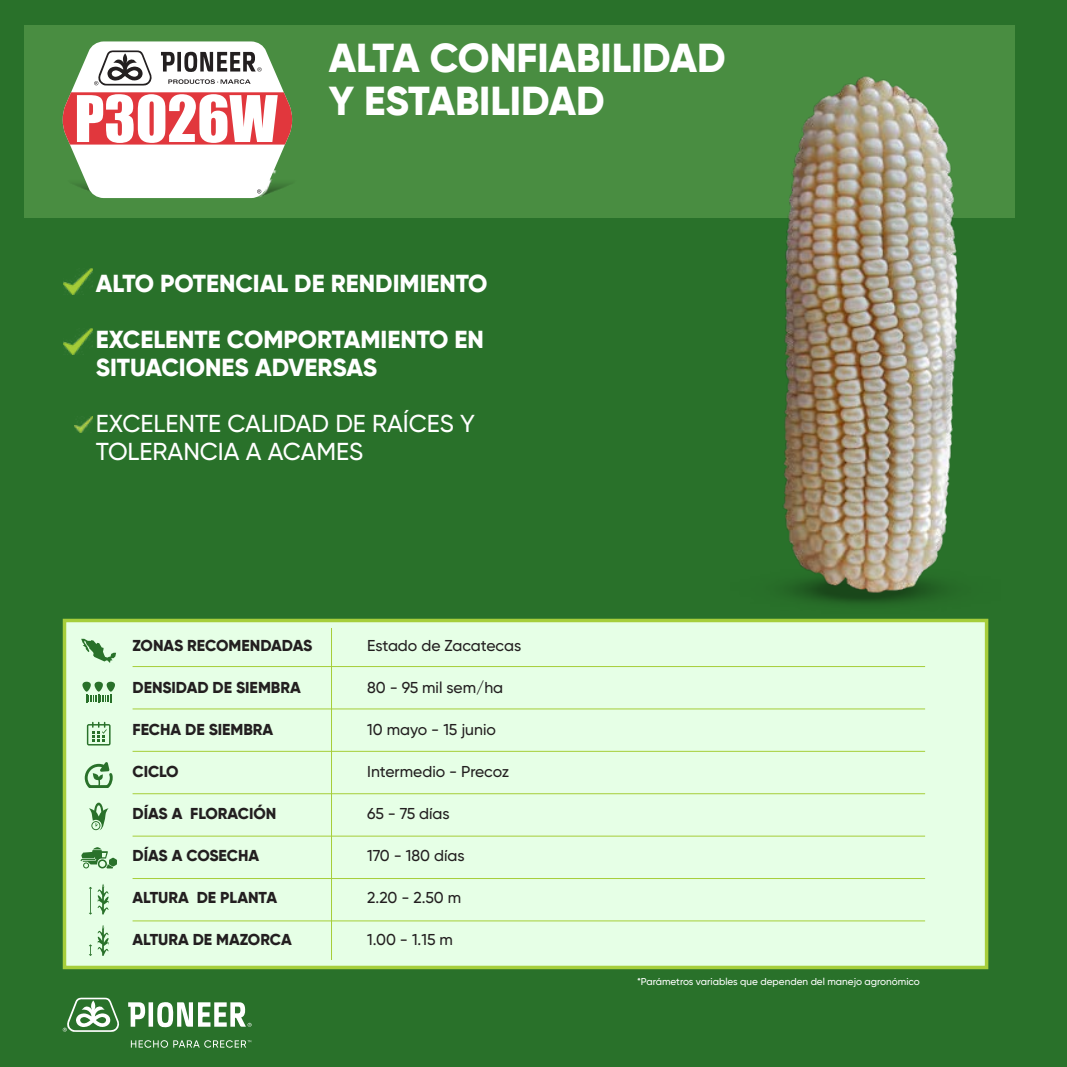
<style>
.page{position:relative;width:1067px;height:1067px;background:#29712a}
.page>*{position:absolute;margin:0;border:0;box-sizing:border-box;transform-origin:0 0}
.t1{font:59.32px "Impact";color:#fff}
.t2{font:800 40.25px/43.8px "Gilroy";color:#fff}
.t3{font:800 24.5px/28px "Gilroy";color:#fff}
.t4{font:500 24.5px/28px "Gilroy";color:#fff}
.t5{font:800 15.75px "Gilroy";color:#231f20}
.t6{font:500 15.75px "Gilroy";color:#231f20}
.t7{font:500 9.97px "Gilroy";color:#fff}
</style>
<div class="page">
<div style="left:24px;top:25px;width:991px;height:193px;background:#498d41"></div>
<svg style="left:63px;top:41px;width:229px;height:157px;background:#d3a49d"></svg>
<svg style="left:128px;top:1002px;width:17px;height:24px"></svg>
<div style="left:148px;top:1002px;width:5px;height:24px;background:#fff"></div>
<svg style="left:157px;top:1002px;width:94px;height:25px"></svg>
<svg style="left:63px;top:997px;width:57px;height:35px"></svg>
<svg style="left:131px;top:1040px;width:120px;height:7px"></svg>
<div style="left:63px;top:618px;width:925px;height:351px;background:#e6ffe6;border:4px solid #a6ce3b"></div>
<svg style="left:87px;top:722px;width:24px;height:23px"></svg>
<svg style="left:85px;top:762px;width:28px;height:26px"></svg>
<svg style="left:89px;top:802px;width:20px;height:28px"></svg>
<svg style="left:80px;top:847px;width:37px;height:21px"></svg>
<svg style="left:82px;top:681px;width:9px;height:11px"></svg>
<svg style="left:94px;top:681px;width:9px;height:11px"></svg>
<svg style="left:106px;top:681px;width:9px;height:11px"></svg>
<svg style="left:86px;top:694px;width:25px;height:9px"></svg>
<svg style="left:89px;top:884px;width:20px;height:30px"></svg>
<svg style="left:89px;top:925px;width:20px;height:31px"></svg>
<svg style="left:81px;top:639px;width:35px;height:24px"></svg>
<hr style="left:133px;top:666px;width:792px;height:1px;background:#a6ce39">
<hr style="left:133px;top:708px;width:792px;height:1px;background:#a6ce39">
<hr style="left:133px;top:751px;width:792px;height:1px;background:#a6ce39">
<hr style="left:133px;top:793px;width:792px;height:1px;background:#a6ce39">
<hr style="left:133px;top:835px;width:792px;height:1px;background:#a6ce39">
<hr style="left:133px;top:878px;width:792px;height:1px;background:#a6ce39">
<hr style="left:133px;top:920px;width:792px;height:1px;background:#a6ce39">
<hr style="left:331px;top:628px;width:1px;height:332px;background:#a6ce39">
<img style="left:63px;top:268px;width:29px;height:26px">
<img style="left:63px;top:328px;width:29px;height:26px">
<img style="left:75px;top:416px;width:17px;height:16px">
<img style="left:783px;top:76px;width:175px;height:529px">
<p class="t1" style="left:74px;top:82px;width:205px">P3026W</p>
<p class="t2" style="left:329px;top:35px;width:398px">ALTA CONFIABILIDAD<br>Y ESTABILIDAD</p>
<p class="t3" style="left:96px;top:269px;width:393px">ALTO POTENCIAL DE RENDIMIENTO</p>
<p class="t3" style="left:96px;top:325px;width:390px">EXCELENTE COMPORTAMIENTO EN<br>SITUACIONES ADVERSAS</p>
<p class="t4" style="left:96px;top:409px;width:380px">EXCELENTE CALIDAD DE RAÍCES Y<br>TOLERANCIA A ACAMES</p>
<p class="t5" style="left:132px;top:635px;width:181px">ZONAS RECOMENDADAS</p>
<p class="t5" style="left:132px;top:677px;width:170px">DENSIDAD DE SIEMBRA</p>
<p class="t5" style="left:132px;top:719px;width:142px">FECHA DE SIEMBRA</p>
<p class="t5" style="left:132px;top:761px;width:48px">CICLO</p>
<p class="t5" style="left:132px;top:803px;width:145px">DÍAS A FLORACIÓN</p>
<p class="t5" style="left:132px;top:845px;width:128px">DÍAS A COSECHA</p>
<p class="t5" style="left:132px;top:887px;width:146px">ALTURA DE PLANTA</p>
<p class="t5" style="left:132px;top:929px;width:161px">ALTURA DE MAZORCA</p>
<p class="t6" style="left:367px;top:636px;width:155px">Estado de Zacatecas</p>
<p class="t6" style="left:367px;top:678px;width:137px">80 - 95 mil sem/ha</p>
<p class="t6" style="left:367px;top:720px;width:130px">10 mayo - 15 junio</p>
<p class="t6" style="left:367px;top:762px;width:143px">Intermedio - Precoz</p>
<p class="t6" style="left:367px;top:804px;width:84px">65 - 75 días</p>
<p class="t6" style="left:367px;top:846px;width:99px">170 - 180 días</p>
<p class="t6" style="left:367px;top:888px;width:95px">2.20 - 2.50 m</p>
<p class="t6" style="left:367px;top:930px;width:87px">1.00 - 1.15 m</p>
<p class="t7" style="left:637px;top:975px;width:284px">*Parámetros variables que dependen del manejo agronómico</p>
</div>
